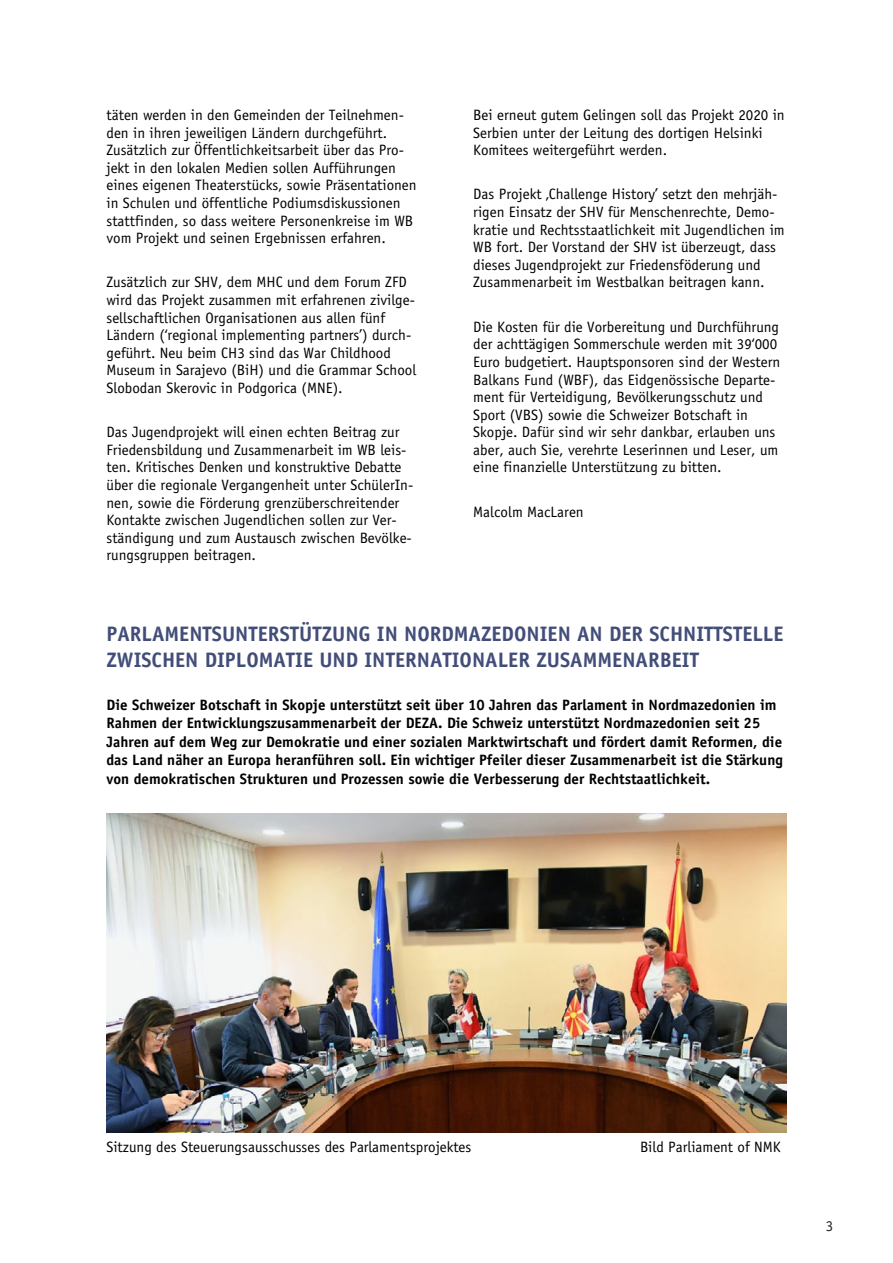
<style>
.page{position:relative;width:893px;height:1263px;background:#fff}
.page>*{position:absolute;margin:0;border:0;box-sizing:border-box;transform-origin:0 0}
.t1{font:700 21px/25.8px "Officina Sans Std";color:#424e79}
.t2{font:15px/17.5px "Officina Sans Std";color:#000}
.t3{font:700 15px/18.3px "Officina Sans Std";color:#000}
.t4{font:15px "Officina Sans Std";color:#231f20}
</style>
<div class="page">
<img style="left:106px;top:814px;width:681px;height:318px">
<p class="t2" style="left:106px;top:106px;width:312px">täten werden in den Gemeinden der Teilnehmen&shy;den in ihren jeweiligen Ländern durchgeführt.<br>Zusätzlich zur Öffentlichkeitsarbeit über das Pro&shy;jekt in den lokalen Medien sollen Aufführungen eines eigenen Theaterstücks, sowie Präsentationen in Schulen und öffentliche Podiumsdiskussionen stattfinden, so dass weitere Personenkreise im WB vom Projekt und seinen Ergebnissen erfahren.</p>
<p class="t2" style="left:106px;top:273px;width:311px">Zusätzlich zur SHV, dem MHC und dem Forum ZFD wird das Projekt zusammen mit erfahrenen zivilge&shy;sellschaftlichen Organisationen aus allen fünf Ländern (‘regional implementing partners’) durch&shy;geführt. Neu beim CH3 sind das War Childhood Museum in Sarajevo (BiH) und die Grammar School Slobodan Skerovic in Podgorica (MNE).</p>
<p class="t2" style="left:106px;top:423px;width:308px">Das Jugendprojekt will einen echten Beitrag zur Friedensbildung und Zusammenarbeit im WB leis&shy;ten. Kritisches Denken und konstruktive Debatte über die regionale Vergangenheit unter SchülerIn&shy;nen, sowie die Förderung grenzüberschreitender Kontakte zwischen Jugendlichen sollen zur Ver&shy;ständigung und zum Austausch zwischen Bevölke&shy;rungsgruppen beitragen.</p>
<p class="t2" style="left:473px;top:106px;width:313px">Bei erneut gutem Gelingen soll das Projekt 2020 in<br>Serbien unter der Leitung des dortigen Helsinki<br>Komitees weitergeführt werden.</p>
<p class="t2" style="left:473px;top:186px;width:313px">Das Projekt ‚Challenge History’ setzt den mehrjäh&shy;rigen Einsatz der SHV für Menschenrechte, Demo&shy;kratie und Rechtsstaatlichkeit mit Jugendlichen im WB fort. Der Vorstand der SHV ist überzeugt, dass dieses Jugendprojekt zur Friedensföderung und Zusammenarbeit im Westbalkan beitragen kann.</p>
<p class="t2" style="left:473px;top:318px;width:308px">Die Kosten für die Vorbereitung und Durchführung der achttägigen Sommerschule werden mit 39‘000<br>Euro budgetiert. Hauptsponsoren sind der Western Balkans Fund (WBF), das Eidgenössische Departe&shy;ment für Verteidigung, Bevölkerungsschutz und Sport (VBS) sowie die Schweizer Botschaft in Skopje. Dafür sind wir sehr dankbar, erlauben uns aber, auch Sie, verehrte Leserinnen und Leser, um eine finanzielle Unterstützung zu bitten.</p>
<p class="t2" style="left:473px;top:503px;width:112px">Malcolm MacLaren</p>
<h1 class="t1" style="left:106px;top:621px;width:678px">PARLAMENTSUNTERSTÜTZUNG IN NORDMAZEDONIEN AN DER SCHNITTSTELLE<br>ZWISCHEN DIPLOMATIE UND INTERNATIONALER ZUSAMMENARBEIT</h1>
<p class="t3" style="left:106px;top:696px;width:678px">Die Schweizer Botschaft in Skopje unterstützt seit über 10 Jahren das Parlament in Nordmazedonien im Rahmen der Entwicklungszusammenarbeit der DEZA. Die Schweiz unterstützt Nordmazedonien seit 25<br>Jahren auf dem Weg zur Demokratie und einer sozialen Marktwirtschaft und fördert damit Reformen, die das Land näher an Europa heranführen soll. Ein wichtiger Pfeiler dieser Zusammenarbeit ist die Stärkung von demokratischen Strukturen und Prozessen sowie die Verbesserung der Rechtstaatlichkeit.</p>
<p class="t2" style="left:106px;top:1138px;width:366px">Sitzung des Steuerungsausschusses des Parlamentsprojektes</p>
<p class="t2" style="left:640px;top:1138px;width:142px">Bild Parliament of NMK</p>
<p class="t4" style="left:826px;top:1217px;width:9px">3</p>
</div>
